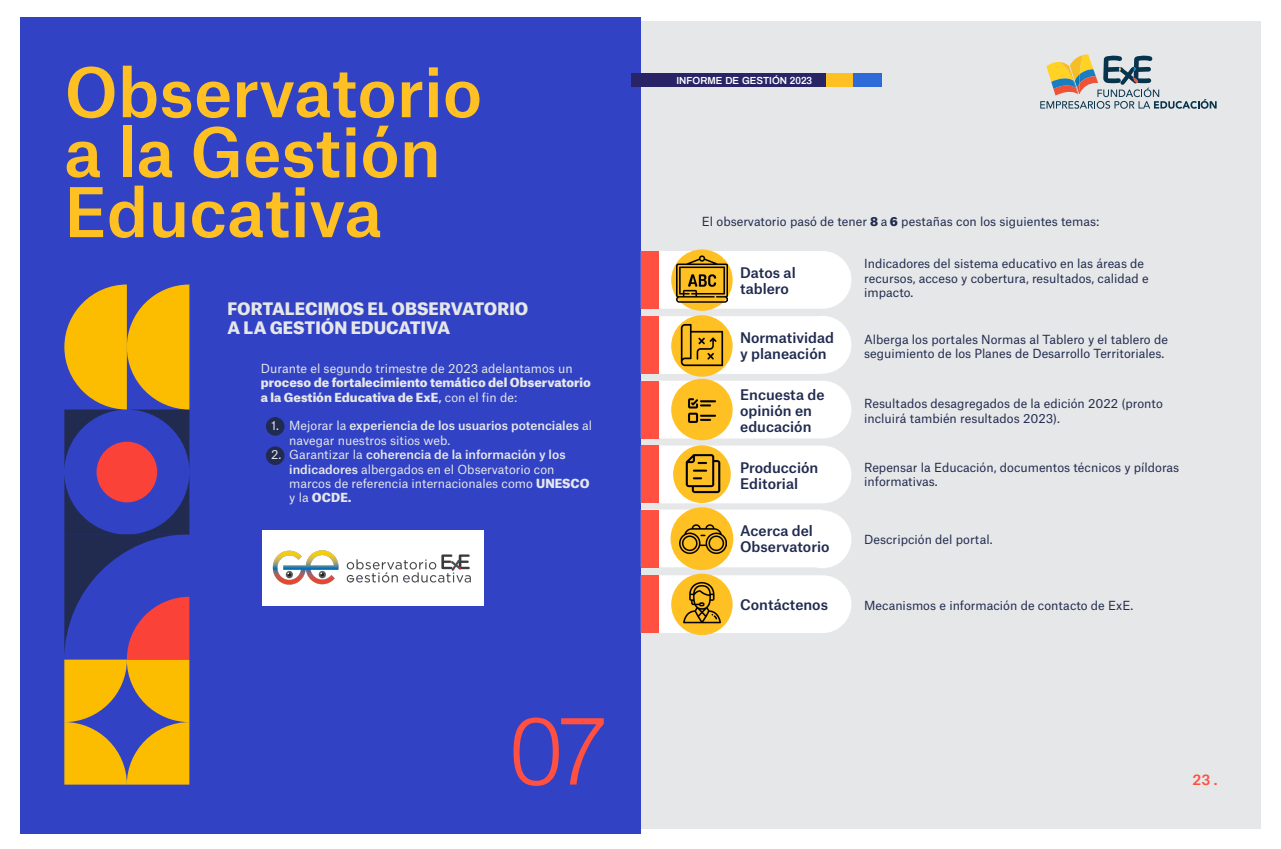
<style>
.page{position:relative;width:1281px;height:849px;background:#fff}
.page>*{position:absolute;margin:0;border:0;box-sizing:border-box;transform-origin:0 0}
.t1{font:300 95px "Helvetica";color:#ff5042}
.t2{font:500 65.4px/59.9px "Atlas Grotesk";color:#ffc024}
.t3{font:900 16.5px/19px "Atlas Grotesk";color:#e6e7e8}
.t4{font:500 14px/16px "Atlas Grotesk";color:#212b4f}
.t5{font:500 14px "Atlas Grotesk";color:#ff5042}
.t6{font:12px/14.4px "Atlas Grotesk";color:#212b4f}
.t7{font:12px/14.4px "Atlas Grotesk";color:#e6e7e8}
.t8{font:900 12px/14.4px "Atlas Grotesk";color:#e6e7e8}
.t9{font:600 10px "Archivo";color:#fff}
.s1{font-weight:400}
.s2{font-weight:500}
.s3{font-weight:900}
</style>
<div class="page">
<div style="left:20px;top:21px;width:1240px;height:807px;background:#e6e7e8"></div>
<div style="left:20px;top:17px;width:620px;height:816px;background:#3142c5"></div>
<div style="left:631px;top:73px;width:195px;height:13px;background:#292466"></div>
<div style="left:826px;top:73px;width:27px;height:13px;background:#ffc024"></div>
<div style="left:853px;top:73px;width:29px;height:13px;background:#2e6bd9"></div>
<svg style="left:1040px;top:54px;width:176px;height:55px"></svg>
<div style="left:266px;top:446px;width:18px;height:19px;background:#212b4f;border-radius:50%"></div>
<div style="left:266px;top:417px;width:18px;height:19px;background:#212b4f;border-radius:50%"></div>
<svg style="left:64px;top:284px;width:125px;height:500px"></svg>
<div style="left:658px;top:251px;width:193px;height:58px;background:#fff"></div>
<div style="left:658px;top:316px;width:193px;height:58px;background:#fff"></div>
<div style="left:658px;top:381px;width:193px;height:57px;background:#fff"></div>
<svg style="left:658px;top:445px;width:193px;height:58px;background:#fdfcfc"></svg>
<svg style="left:641px;top:510px;width:210px;height:58px;background:#fdfcfc"></svg>
<svg style="left:658px;top:575px;width:193px;height:58px;background:#fdfbfa"></svg>
<svg style="left:671px;top:249px;width:61px;height:62px"></svg>
<div style="left:671px;top:315px;width:61px;height:62px;background:#ffc024;border-radius:50%"></div>
<div style="left:671px;top:379px;width:61px;height:61px;background:#ffc024;border-radius:50%"></div>
<div style="left:673px;top:445px;width:58px;height:58px;background:#ffc024;border-radius:50%"></div>
<div style="left:670px;top:507px;width:63px;height:63px;background:#ffc024;border-radius:50%"></div>
<div style="left:671px;top:573px;width:61px;height:62px;background:#ffc024;border-radius:50%"></div>
<img style="left:676px;top:253px;width:51px;height:51px">
<img style="left:673px;top:323px;width:58px;height:44px">
<img style="left:688px;top:398px;width:28px;height:25px">
<img style="left:682px;top:453px;width:41px;height:41px">
<img style="left:679px;top:515px;width:47px;height:47px">
<img style="left:677px;top:578px;width:49px;height:49px">
<div style="left:641px;top:251px;width:17px;height:58px;background:#ff5042"></div>
<div style="left:641px;top:316px;width:17px;height:58px;background:#ff5042"></div>
<div style="left:641px;top:381px;width:17px;height:57px;background:#ff5042"></div>
<div style="left:641px;top:445px;width:17px;height:58px;background:#ff5042"></div>
<div style="left:641px;top:510px;width:17px;height:57px;background:#ff5042"></div>
<div style="left:641px;top:575px;width:17px;height:58px;background:#ff5042"></div>
<div style="left:262px;top:530px;width:222px;height:76px;background:#fff"></div>
<img style="left:272px;top:550px;width:199px;height:35px">
<p class="t2" style="left:64px;top:55px;width:419px">Observatorio a la Gestión<br>Educativa</p>
<p class="t3" style="left:227px;top:297px;width:302px">FORTALECIMOS EL OBSERVATORIO<br>A LA GESTIÓN EDUCATIVA</p>
<p class="t8" style="left:261px;top:360px;width:331px"><span class="s1">Durante el segundo trimestre de 2023 adelantamos un </span>proceso de fortalecimiento temático del Observatorio a la Gestión Educativa de ExE<span class="s2">,</span> <span class="s1">con el fin de:</span></p>
<p class="t7" style="left:289px;top:417px;width:304px;text-indent:-18px">1. Mejorar la <span class="s2">experiencia de los usuarios potenciales</span> al navegar nuestros sitios web.</p>
<p class="t7" style="left:289px;top:446px;width:302px;text-indent:-18px">2. Garantizar la <span class="s2">coherencia de la información y los indicadores</span> albergados en el Observatorio con marcos de referencia internacionales como <span class="s3">UNESCO </span>y la <span class="s3">OCDE.</span></p>
<p class="t1" style="left:510px;top:670px;width:100px">07</p>
<p class="t9" style="left:676px;top:73px;width:137px">INFORME DE GESTIÓN 2023</p>
<p class="t6" style="left:702px;top:213px;width:399px">El observatorio pasó de tener <span class="s3">8</span> a <span class="s3">6</span> pestañas con los siguientes temas:</p>
<p class="t4" style="left:740px;top:263px;width:57px">Datos al tablero</p>
<p class="t6" style="left:864px;top:255px;width:286px">Indicadores del sistema educativo en las áreas de recursos, acceso y cobertura, resultados, calidad e impacto.</p>
<p class="t4" style="left:740px;top:328px;width:95px">Normatividad y planeación</p>
<p class="t6" style="left:864px;top:330px;width:305px">Alberga los portales Normas al Tablero y el tablero de seguimiento de los Planes de Desarrollo Territoriales.</p>
<p class="t4" style="left:740px;top:385px;width:86px">Encuesta de opinión en educación</p>
<p class="t6" style="left:864px;top:395px;width:300px">Resultados desagregados de la edición 2022 (pronto incluirá también resultados 2023).</p>
<p class="t4" style="left:740px;top:459px;width:80px">Producción<br>Editorial</p>
<p class="t4" style="left:740px;top:521px;width:91px">Acerca del<br>Observatorio</p>
<p class="t6" style="left:864px;top:459px;width:317px">Repensar la Educación, documentos técnicos y píldoras informativas.</p>
<p class="t6" style="left:864px;top:530px;width:130px">Descripción del portal.</p>
<p class="t4" style="left:740px;top:595px;width:89px">Contáctenos</p>
<p class="t6" style="left:864px;top:597px;width:271px">Mecanismos e información de contacto de ExE.</p>
<p class="t5" style="left:1192px;top:768px;width:27px">23 .</p>
</div>
